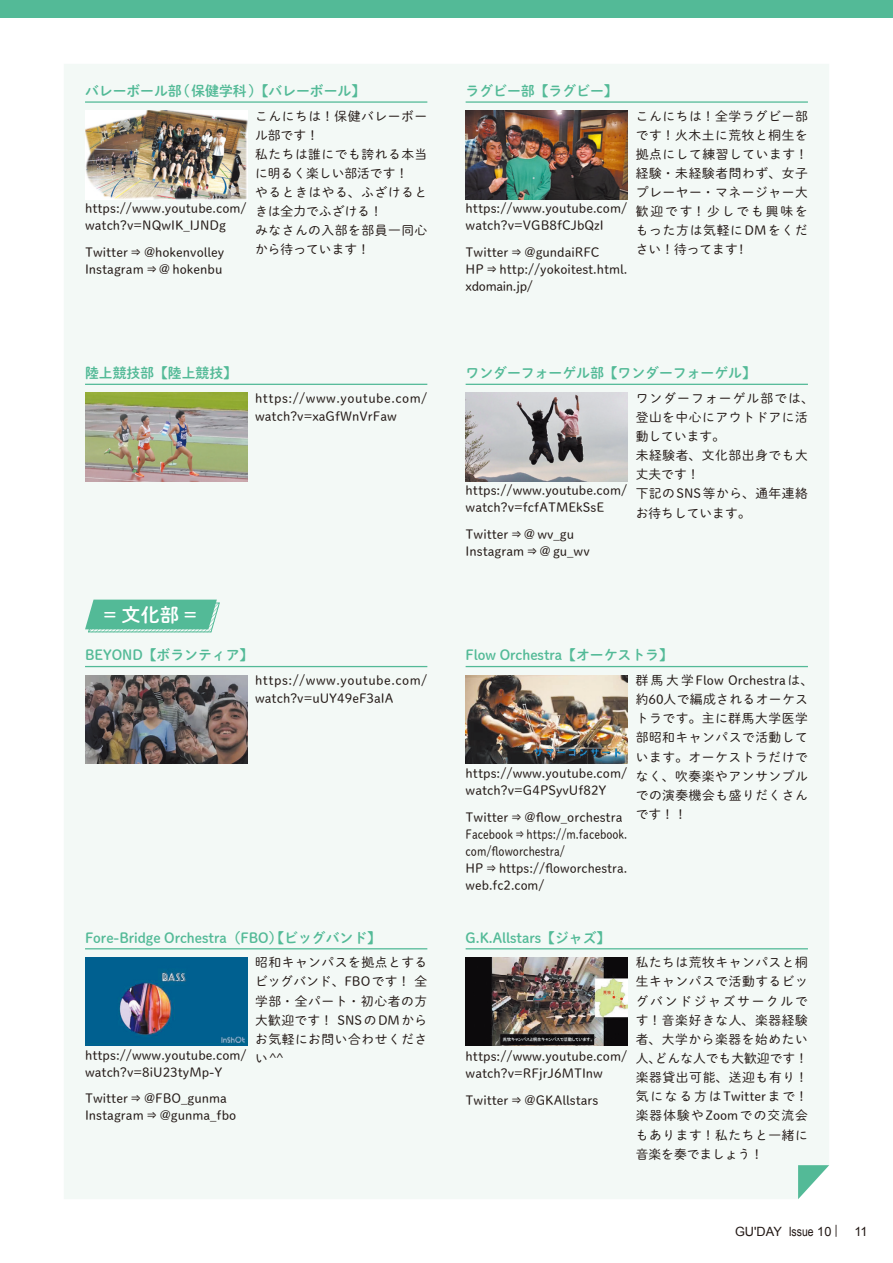
<style>
.page{position:relative;width:893px;height:1263px;background:#fff}
.page>*{position:absolute;margin:0;border:0;box-sizing:border-box;transform-origin:0 0}
.t1{font:19.2px "Shuei M Go Std B";color:#fff}
.t2{font:13.8px "Shuei M Go Std B";color:#53ba97}
.t3{font:12.75px/19.2px "Shuei M Go Std L";color:#231916}
.t4{font:12.75px/19.2px "Shuei M Go Std L";letter-spacing:.04em;color:#231916}
.t5{font:12.75px/18.1px "Shuei M Go Std L";letter-spacing:.02em;color:#231916}
.t6{font:12.75px "Arial";color:#231916}
.s1{font-family:"Arial Narrow"}
</style>
<div class="page">
<div style="left:0;top:0;width:893px;height:17px;background:#53ba97"></div>
<div style="left:64px;top:64px;width:765px;height:1135px;background:#f3f9f6"></div>
<svg style="left:798px;top:1165px;width:31px;height:34px"></svg>
<hr style="left:85px;top:948px;width:342px;height:1px;background:#53ba97">
<hr style="left:85px;top:666px;width:342px;height:1px;background:#53ba97">
<hr style="left:466px;top:666px;width:342px;height:1px;background:#53ba97">
<hr style="left:466px;top:101px;width:342px;height:2px;background:#53ba97">
<hr style="left:85px;top:101px;width:342px;height:2px;background:#53ba97">
<hr style="left:466px;top:384px;width:342px;height:1px;background:#53ba97">
<hr style="left:85px;top:384px;width:342px;height:1px;background:#53ba97">
<hr style="left:466px;top:948px;width:342px;height:1px;background:#53ba97">
<svg style="left:85px;top:600px;width:135px;height:33px;background:#68c2a4"></svg>
<img style="left:85px;top:957px;width:162px;height:89px">
<img style="left:85px;top:675px;width:162px;height:88px">
<img style="left:466px;top:675px;width:162px;height:88px">
<img style="left:466px;top:111px;width:162px;height:88px">
<img style="left:85px;top:111px;width:162px;height:88px">
<img style="left:466px;top:393px;width:162px;height:88px">
<img style="left:85px;top:393px;width:162px;height:88px">
<img style="left:466px;top:957px;width:162px;height:89px">
<p class="t2" style="left:85px;top:81px;width:282px">バレーボール部(保健学科)【バレーボール】</p>
<p class="t4" style="left:255px;top:106px;width:174px">こんにちは！保健バレーボール部です！<br>私たちは誰にでも誇れる本当に明るく楽しい部活です！<br>やるときはやる、ふざけるときは全力でふざける！<br>みなさんの入部を部員一同心から待っています！</p>
<p class="t3" style="left:85px;top:199px;width:163px;line-height:17px">https://www.youtube.com/ watch?v=NQwIK_IJNDg</p>
<p class="t3" style="left:85px;top:243px;width:141px;line-height:17px">Twitter⇒@hokenvolley<br>Instagram⇒＠hokenbu</p>
<p class="t2" style="left:85px;top:363px;width:154px">陸上競技部【陸上競技】</p>
<p class="t5" style="left:255px;top:388px;width:174px">https://www.youtube.com/ watch?v=xaGfWnVrFaw</p>
<h1 class="t1" style="left:104px;top:600px;width:95px">= 文化部 =</h1>
<p class="t2" style="left:85px;top:645px;width:170px">BEYOND【ボランティア】</p>
<p class="t5" style="left:255px;top:671px;width:174px">https://www.youtube.com/ watch?v=uUY49eF3aIA</p>
<p class="t2" style="left:85px;top:927px;width:297px">Fore-Bridge Orchestra（FBO）【ビッグバンド】</p>
<p class="t3" style="left:255px;top:952px;width:174px;text-align:justify">昭和キャンパスを拠点とするビッグバンド、FBOです！ 全学部・全パート・初心者の方大歓迎です！ SNSのDMからお気軽にお問い合わせください^^</p>
<p class="t3" style="left:85px;top:1046px;width:163px;line-height:17px">https://www.youtube.com/ watch?v=8iU23tyMp-Y</p>
<p class="t3" style="left:85px;top:1089px;width:153px;line-height:17px">Twitter⇒@FBO_gunma<br>Instagram⇒@gunma_fbo</p>
<p class="t2" style="left:466px;top:81px;width:154px">ラグビー部【ラグビー】</p>
<p class="t3" style="left:466px;top:199px;width:163px;line-height:17px">https://www.youtube.com/ watch?v=VGB8fCJbQzI</p>
<p class="t3" style="left:466px;top:243px;width:163px;line-height:17px">Twitter⇒@gundaiRFC<br>HP⇒http://yokoitest.html. xdomain.jp/</p>
<p class="t3" style="left:636px;top:106px;width:174px;text-align:justify">こんにちは！全学ラグビー部です！火木土に荒牧と桐生を拠点にして練習しています！経験・未経験者問わず、女子プレーヤー・マネージャー大歓迎です！少しでも興味をもった方は気軽にDMをください！待ってます!</p>
<p class="t2" style="left:466px;top:363px;width:292px">ワンダーフォーゲル部【ワンダーフォーゲル】</p>
<p class="t4" style="left:636px;top:388px;width:180px">ワンダーフォーゲル部では、登山を中心にアウトドアに活動しています。<br>未経験者、文化部出身でも大丈夫です！<br>下記のSNS等から、通年連絡お待ちしています。</p>
<p class="t3" style="left:466px;top:482px;width:163px;line-height:17px">https://www.youtube.com/ watch?v=fcfATMEkSsE</p>
<p class="t3" style="left:466px;top:526px;width:126px;line-height:17px">Twitter⇒＠wv_gu<br>Instagram⇒＠gu_wv</p>
<p class="t2" style="left:466px;top:645px;width:209px">Flow Orchestra【オーケストラ】</p>
<p class="t4" style="left:636px;top:670px;width:179px">群馬大学Flow Orchestraは、約60人で編成されるオーケストラです。主に群馬大学医学部昭和キャンパスで活動しています。オーケストラだけでなく、吹奏楽やアンサンブルでの演奏機会も盛りだくさんです！！</p>
<p class="t3" style="left:466px;top:764px;width:163px;line-height:17px">https://www.youtube.com/ watch?v=G4PSyvUf82Y</p>
<p class="t3" style="left:466px;top:808px;width:163px;line-height:17px">Twitter⇒@flow_orchestra<br>Facebook⇒https://m.facebook. com/floworchestra/<br>HP⇒https://floworchestra. web.fc2.com/</p>
<p class="t2" style="left:466px;top:927px;width:146px">G.K.Allstars【ジャズ】</p>
<p class="t3" style="left:466px;top:1048px;width:163px;line-height:17px">https://www.youtube.com/ watch?v=RFjrJ6MTInw</p>
<p class="t3" style="left:466px;top:1090px;width:134px">Twitter⇒@GKAllstars</p>
<p class="t3" style="left:636px;top:952px;width:174px;text-align:justify">私たちは荒牧キャンパスと桐生キャンパスで活動するビッグバンドジャズサークルです！音楽好きな人、楽器経験者、大学から楽器を始めたい人、どんな人でも大歓迎です！楽器貸出可能、送迎も有り！気になる方はTwitterまで！楽器体験やZoomでの交流会もあります！私たちと一緒に音楽を奏でましょう！</p>
<p class="t6" style="left:735px;top:1223px;width:104px">GU'DAY <span class="s1">Issue</span> 10 <span class="s1">|</span></p>
<p class="t6" style="left:854px;top:1223px;width:15px">11</p>
</div>
